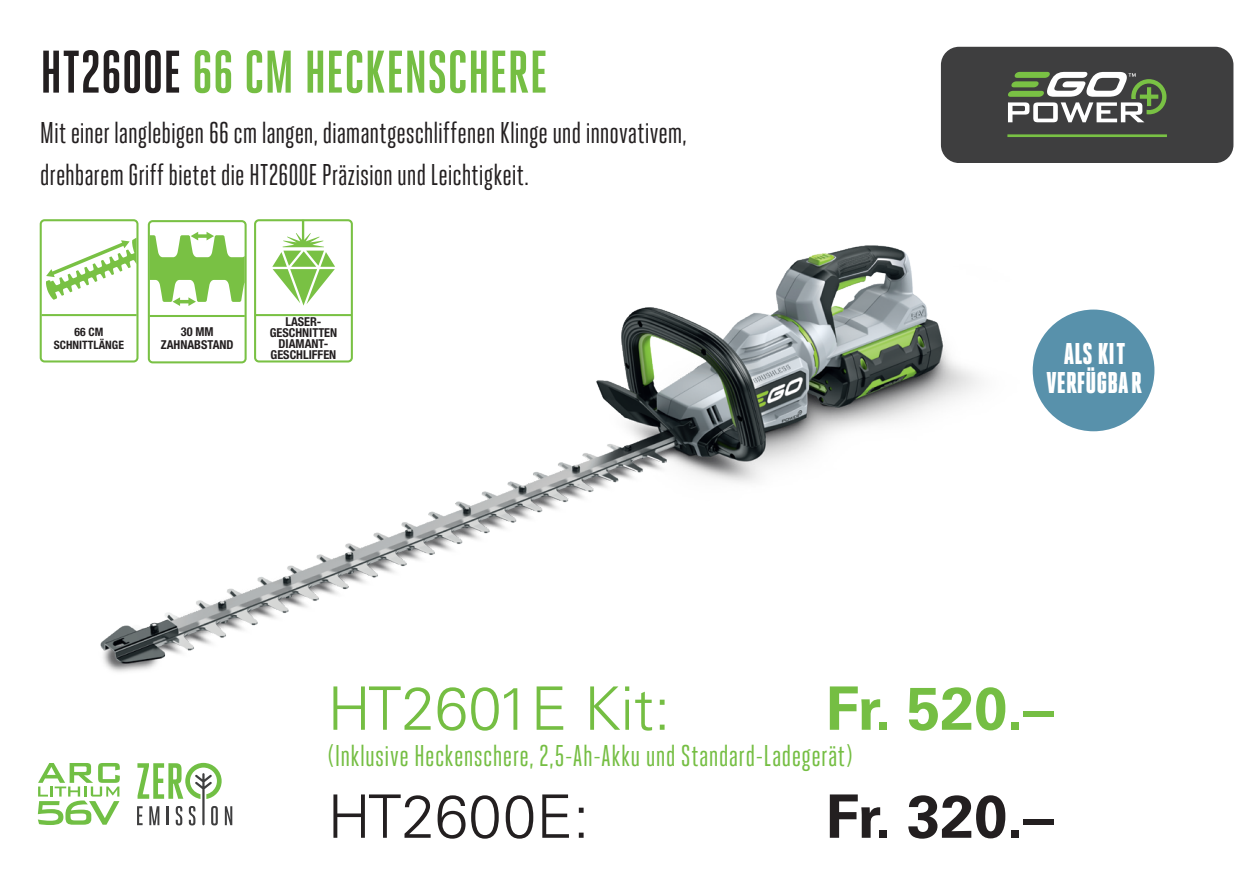
<style>
.page{position:relative;width:1259px;height:893px;background:#fff}
.page>*{position:absolute;margin:0;border:0;box-sizing:border-box;transform-origin:0 0}
.t1{font:700 60px "Heroic Condensed";letter-spacing:-.005em;color:#75be43}
.t2{font:300 60px "Univers LT Std";color:#75be43}
.t3{font:700 60px "Univers LT Std";color:#75be43}
.t4{font:300 60px "Univers LT Std";color:#231f20}
.t5{font:700 60px "Univers LT Std";color:#231f20}
.t6{font:30px/42px "Heroic Condensed";letter-spacing:-.005em;color:#231f20}
.t7{font:30px "Heroic Condensed";letter-spacing:.01em;color:#75be43}
.t8{font:900 30px/29.4px "Heroic Condensed";color:#fff;text-align:center}
.t9{font:700 condensed 12.3px/10.8px "Helvetica Neue LT";color:#231f20;text-align:center}
.t10{font:700 condensed 11.7px/12.9px "Helvetica Neue LT";color:#231f20;text-align:center}
.s1{color:#231f20}
</style>
<div class="page">
<svg style="left:38px;top:781px;width:82px;height:44px"></svg>
<svg style="left:137px;top:800px;width:95px;height:25px"></svg>
<div style="left:1032px;top:310px;width:122px;height:121px;background:#5891ab;border-radius:50%"></div>
<div style="left:941px;top:47px;width:292px;height:116px;background:#3e3e3f;border-radius:18px"></div>
<svg style="left:1008px;top:72px;width:158px;height:50px"></svg>
<hr style="left:1007px;top:134px;width:160px;height:3px;background:#79c144">
<img style="left:39px;top:103px;width:993px;height:697px">
<div style="left:41px;top:220px;width:96px;height:141px;background:#fff;border-radius:4px"></div>
<div style="left:40px;top:219px;width:98px;height:143px;border:2px solid #79c144;border-radius:4px"></div>
<hr style="left:42px;top:314px;width:95px;height:2px;background:#79c144">
<svg style="left:46px;top:238px;width:90px;height:62px"></svg>
<div style="left:255px;top:220px;width:97px;height:141px;background:#fff;border-radius:4px"></div>
<div style="left:254px;top:219px;width:99px;height:143px;border:2px solid #79c144;border-radius:4px"></div>
<hr style="left:256px;top:314px;width:95px;height:2px;background:#79c144">
<svg style="left:272px;top:220px;width:63px;height:86px"></svg>
<div style="left:149px;top:221px;width:97px;height:141px;background:#fff;border-radius:4px"></div>
<div style="left:148px;top:220px;width:98px;height:143px;border:2px solid #79c144;border-radius:4px"></div>
<hr style="left:150px;top:315px;width:95px;height:2px;background:#79c144">
<svg style="left:150px;top:232px;width:95px;height:74px"></svg>
<p class="t1" style="left:40px;top:39px;width:509px"><span class="s1">HT2600E</span> 66 CM HECKENSCHERE</p>
<p class="t6" style="left:40px;top:112px;width:648px">Mit einer langlebigen 66 cm langen, diamantgeschliffenen Klinge und innovativem, drehbarem Griff bietet die HT2600E Präzision und Leichtigkeit.</p>
<p class="t10" style="left:54px;top:325px;width:72px">66 CM<br>SCHNITTLÄNGE</p>
<p class="t9" style="left:270px;top:316px;width:69px">LASER-<br>GESCHNITTEN<br>DIAMANT-<br>GESCHLIFFEN</p>
<p class="t9" style="left:161px;top:325px;width:74px;line-height:12.9px">30 MM<br>ZAHNABSTAND</p>
<p class="t8" style="left:1046px;top:339px;width:97px">ALS KIT<br>VERFÜGBAR</p>
<p class="t2" style="left:327px;top:672px;width:344px">HT2601E Kit:</p>
<p class="t3" style="left:825px;top:673px;width:230px">Fr. 520.–</p>
<p class="t7" style="left:327px;top:739px;width:527px">(Inklusive Heckenschere, 2,5-Ah-Akku und Standard-Ladegerät)</p>
<p class="t4" style="left:327px;top:780px;width:263px">HT2600E:</p>
<p class="t5" style="left:825px;top:781px;width:230px">Fr. 320.–</p>
</div>
